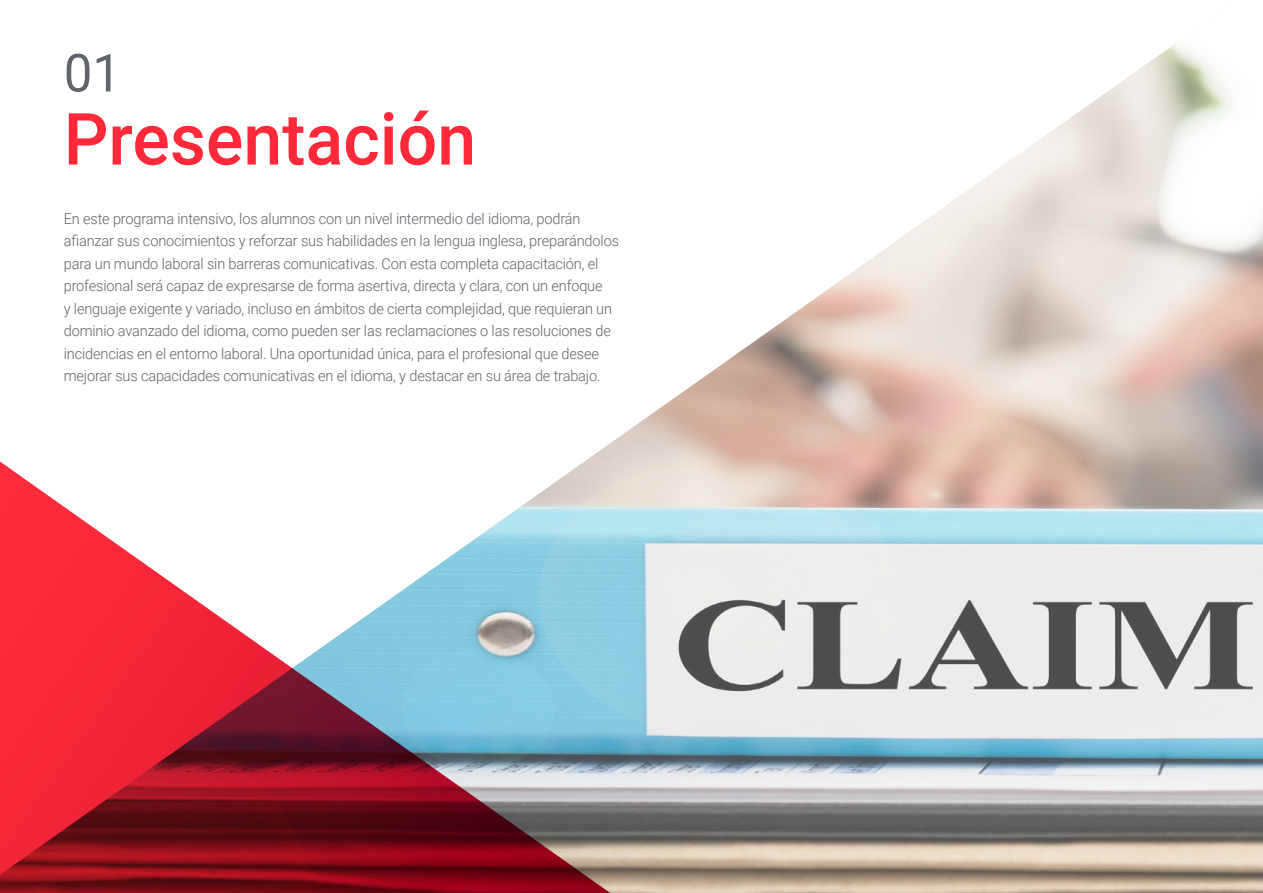
<style>
.page{position:relative;width:1263px;height:893px;background:#fff}
.page>*{position:absolute;margin:0;border:0;box-sizing:border-box;transform-origin:0 0}
.t1{font:500 72px "Roboto";color:#ff293a}
.t2{font:52.5px "Roboto";color:#61646a}
.t3{font:300 15px/22.5px "Roboto";letter-spacing:-.01em;color:#61646a}
</style>
<div class="page">
<img style="left:607px;top:42px;width:656px;height:851px">
<svg style="left:0;top:446px;width:640px;height:447px"></svg>
<h2 class="t2" style="left:64px;top:36px;width:59px">01</h2>
<h1 class="t1" style="left:64px;top:89px;width:414px">Presentación</h1>
<p class="t3" style="left:64px;top:207px;width:557px">En este programa intensivo, los alumnos con un nivel intermedio del idioma, podrán afianzar sus conocimientos y reforzar sus habilidades en la lengua inglesa, preparándolos para un mundo laboral sin barreras comunicativas. Con esta completa capacitación, el profesional será capaz de expresarse de forma asertiva, directa y clara, con un enfoque<br>y lenguaje exigente y variado, incluso en ámbitos de cierta complejidad, que requieran un dominio avanzado del idioma, como pueden ser las reclamaciones o las resoluciones de incidencias en el entorno laboral. Una oportunidad única, para el profesional que desee mejorar sus capacidades comunicativas en el idioma, y destacar en su área de trabajo.</p>
</div>
